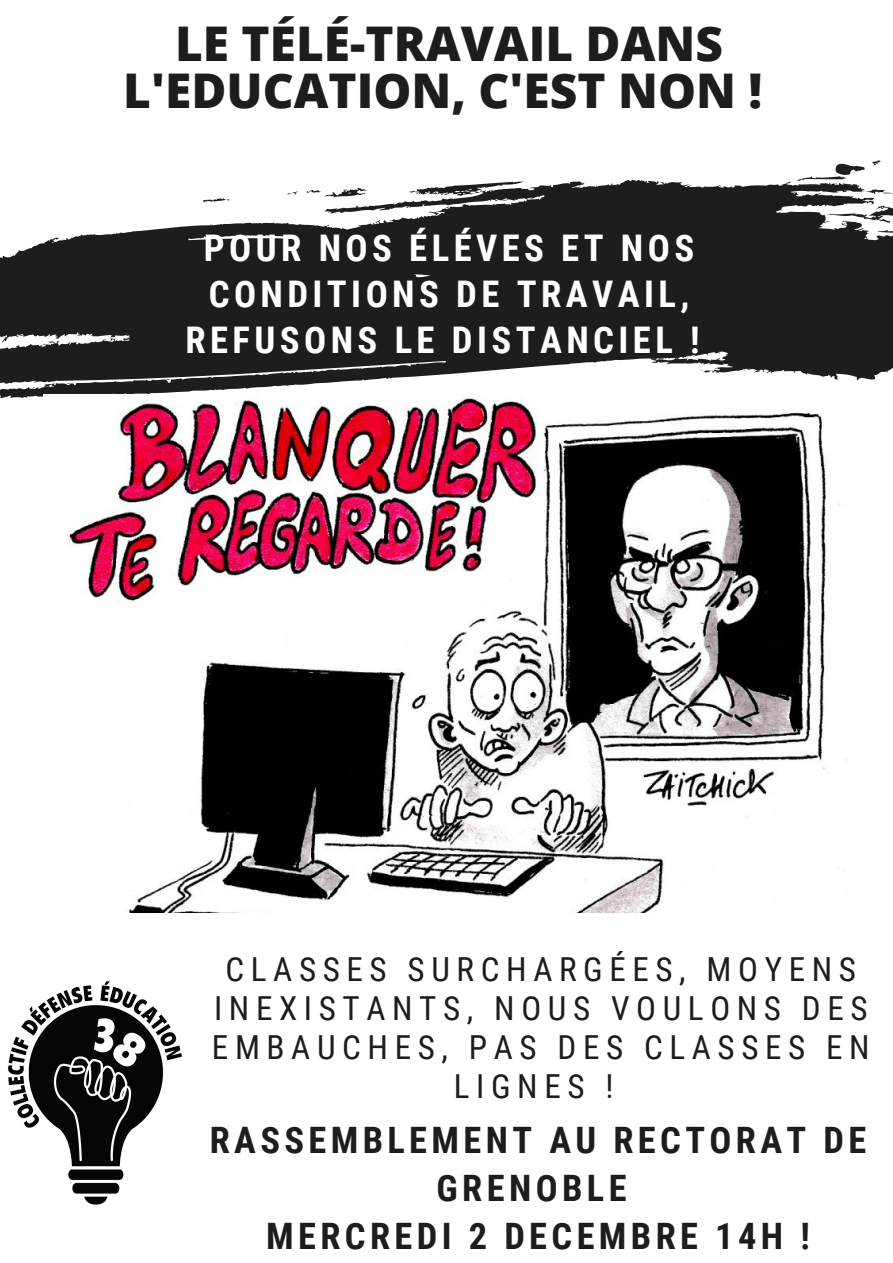
<style>
.page{position:relative;width:893px;height:1263px;background:#fff}
.page>*{position:absolute;margin:0;border:0;box-sizing:border-box;transform-origin:0 0}
.t1{font:800 47.85px/46.7px "Open Sans";color:#1d1d1d;text-align:center}
.t2{font:700 36.75px/46.1px "Roboto Condensed";letter-spacing:.12em;color:#fff;text-align:center}
.t3{font:700 36.45px/47.8px "Roboto Condensed";letter-spacing:.12em;color:#1d1d1d;text-align:center}
.t4{font:33.08px/38.8px "Roboto Condensed";letter-spacing:.2em;color:#1d1d1d;text-align:center}
</style>
<div class="page">
<svg style="left:0;top:160px;width:893px;height:239px;fill:#1d1d1d"></svg>
<svg style="left:409px;top:181px;width:116px;height:18px"></svg>
<svg style="left:203px;top:197px;width:26px;height:6px"></svg>
<svg style="left:287px;top:191px;width:11px;height:4px"></svg>
<svg style="left:306px;top:187px;width:62px;height:12px"></svg>
<img style="left:43px;top:394px;width:812px;height:518px">
<img style="left:7px;top:981px;width:176px;height:224px">
<h1 class="t1" style="left:123px;top:19px;width:640px">LE TÉLÉ-TRAVAIL DANS<br>L'EDUCATION, C'EST NON !</h1>
<p class="t2" style="left:185px;top:225px;width:516px">POUR NOS ÉLÉVES ET NOS<br>CONDITIONS DE TRAVAIL,<br>REFUSONS LE DISTANCIEL !</p>
<p class="t4" style="left:212px;top:950px;width:659px">CLASSES SURCHARGÉES, MOYENS<br>INEXISTANTS, NOUS VOULONS DES<br>EMBAUCHES, PAS DES CLASSES EN<br>LIGNES !</p>
<p class="t3" style="left:210px;top:1116px;width:658px">RASSEMBLEMENT AU RECTORAT DE<br>GRENOBLE<br>MERCREDI 2 DECEMBRE 14H !</p>
</div>
